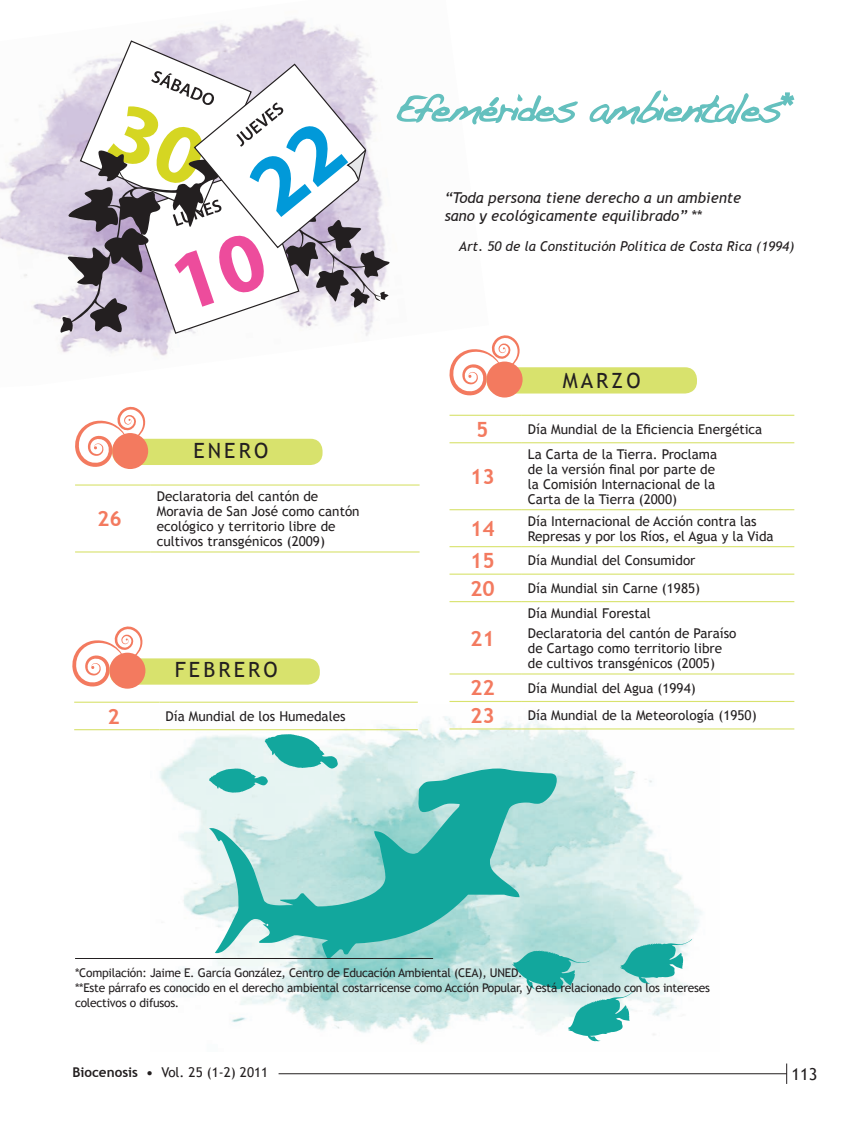
<style>
.page{position:relative;width:864px;height:1134px;background:#fff}
.page>*{position:absolute;margin:0;border:0;box-sizing:border-box;transform-origin:0 0}
.Cuadros{font:700 21px "Trebuchet MS";color:#f37a5f}
.Abstract_titulo{font:21px "Trebuchet MS";letter-spacing:.15em;color:#231f20}
.t1{font:16.5px "Trebuchet MS";color:#231f20}
.Cita_textual{font:italic 15px "Trebuchet MS";color:#231f20}
.Cuadros-2{font:13.5px/15px "Trebuchet MS";color:#231f20}
.Cita_textual-2{font:italic 13.5px "Trebuchet MS";color:#231f20}
.Titulo{font:12px/15px "Trebuchet MS";letter-spacing:-.02em;color:#231f20}
.s1{font-style:normal}
.s2{font-weight:700}
</style>
<div class="page">
<svg style="left:786px;top:1064px;width:1px;height:20px"></svg>
<hr style="left:279px;top:1073px;width:508px;height:1px;background:#231f20">
<img style="left:150px;top:714px;width:553px;height:329px">
<svg style="left:209px;top:769px;width:348px;height:190px;background:#83cec8"></svg>
<svg style="left:209px;top:734px;width:129px;height:59px;background:#a4dbd7"></svg>
<svg style="left:511px;top:939px;width:182px;height:102px"></svg>
<svg style="left:487px;top:362px;width:36px;height:36px"></svg>
<svg style="left:72px;top:626px;width:71px;height:61px"></svg>
<div style="left:109px;top:658px;width:211px;height:27px;background:#d8e26d;border-radius:12px"></div>
<div style="left:109px;top:653px;width:36px;height:36px;background:#f37a5f;border-radius:50%"></div>
<img style="left:0;top:18px;width:359px;height:302px">
<svg style="left:75px;top:406px;width:71px;height:61px"></svg>
<div style="left:112px;top:439px;width:211px;height:26px;background:#d8e26d;border-radius:12px"></div>
<div style="left:112px;top:433px;width:36px;height:36px;background:#f37a5f;border-radius:50%"></div>
<svg style="left:60px;top:40px;width:735px;height:356px"></svg>
<hr style="left:75px;top:958px;width:358px;height:1px;background:#231f20">
<hr style="left:75px;top:551px;width:76px;height:2px;background:#d8e26d">
<hr style="left:75px;top:484px;width:76px;height:2px;background:#d8e26d">
<hr style="left:151px;top:484px;width:269px;height:2px;background:#d8e26d">
<hr style="left:151px;top:551px;width:269px;height:2px;background:#d8e26d">
<hr style="left:74px;top:729px;width:86px;height:1px;background:#d8e26d">
<hr style="left:74px;top:702px;width:86px;height:1px;background:#d8e26d">
<hr style="left:160px;top:702px;width:258px;height:1px;background:#d8e26d">
<hr style="left:160px;top:729px;width:258px;height:1px;background:#d8e26d">
<hr style="left:450px;top:415px;width:72px;height:1px;background:#d8e26d">
<hr style="left:522px;top:415px;width:272px;height:1px;background:#d8e26d">
<hr style="left:450px;top:442px;width:72px;height:1px;background:#d8e26d">
<hr style="left:522px;top:442px;width:272px;height:1px;background:#d8e26d">
<hr style="left:450px;top:509px;width:72px;height:1px;background:#d8e26d">
<hr style="left:522px;top:509px;width:272px;height:1px;background:#d8e26d">
<hr style="left:450px;top:546px;width:72px;height:1px;background:#d8e26d">
<hr style="left:522px;top:546px;width:272px;height:1px;background:#d8e26d">
<hr style="left:450px;top:574px;width:72px;height:1px;background:#d8e26d">
<hr style="left:522px;top:574px;width:272px;height:1px;background:#d8e26d">
<hr style="left:450px;top:601px;width:72px;height:1px;background:#d8e26d">
<hr style="left:522px;top:601px;width:272px;height:1px;background:#d8e26d">
<hr style="left:450px;top:673px;width:72px;height:2px;background:#d8e26d">
<hr style="left:522px;top:673px;width:272px;height:2px;background:#d8e26d">
<hr style="left:450px;top:701px;width:72px;height:1px;background:#d8e26d">
<hr style="left:522px;top:701px;width:272px;height:1px;background:#d8e26d">
<hr style="left:450px;top:728px;width:72px;height:2px;background:#d8e26d">
<hr style="left:522px;top:728px;width:272px;height:2px;background:#d8e26d">
<p class="Cita_textual" style="left:445px;top:189px;width:298px">“Toda persona tiene derecho a un ambiente</p>
<p class="Cita_textual" style="left:445px;top:207px;width:260px">sano y ecológicamente equilibrado” <span class="s1">**</span></p>
<p class="Cita_textual-2" style="left:459px;top:238px;width:337px">Art. 50 de la Constitución Política de Costa Rica (1994)</p>
<p class="Cuadros" style="left:97px;top:506px;width:26px">26</p>
<p class="Abstract_titulo" style="left:193px;top:438px;width:76px">ENERO</p>
<p class="Cuadros-2" style="left:157px;top:489px;width:204px">Declaratoria del cantón de<br>Moravia de San José como cantón ecológico y territorio libre de cultivos transgénicos (2009)</p>
<p class="Abstract_titulo" style="left:175px;top:658px;width:104px">FEBRERO</p>
<p class="Cuadros" style="left:107px;top:703px;width:14px">2</p>
<p class="Cuadros-2" style="left:166px;top:709px;width:181px">Día Mundial de los Humedales</p>
<p class="Abstract_titulo" style="left:563px;top:368px;width:79px">MARZO</p>
<p class="Cuadros" style="left:476px;top:416px;width:14px">5</p>
<p class="Cuadros-2" style="left:528px;top:422px;width:236px">Día Mundial de la Eficiencia Energética</p>
<p class="Cuadros" style="left:470px;top:463px;width:26px">13</p>
<p class="Cuadros-2" style="left:528px;top:447px;width:191px">La Carta de la Tierra. Proclama de la versión final por parte de la Comisión Internacional de la<br>Carta de la Tierra (2000)</p>
<p class="Cuadros" style="left:470px;top:515px;width:26px">14</p>
<p class="Cuadros-2" style="left:528px;top:514px;width:247px">Día Internacional de Acción contra las<br>Represas y por los Ríos, el Agua y la Vida</p>
<p class="Cuadros" style="left:470px;top:548px;width:26px">15</p>
<p class="Cuadros-2" style="left:528px;top:553px;width:169px">Día Mundial del Consumidor</p>
<p class="Cuadros" style="left:470px;top:575px;width:26px">20</p>
<p class="Cuadros-2" style="left:528px;top:581px;width:174px">Día Mundial sin Carne (1985)</p>
<p class="Cuadros" style="left:470px;top:625px;width:26px">21</p>
<p class="Cuadros-2" style="left:528px;top:605px;width:124px">Día Mundial Forestal</p>
<p class="Cuadros-2" style="left:528px;top:626px;width:210px">Declaratoria del cantón de Paraíso de Cartago como territorio libre de cultivos transgénicos (2005)</p>
<p class="Cuadros" style="left:470px;top:675px;width:26px">22</p>
<p class="Cuadros-2" style="left:528px;top:681px;width:169px">Día Mundial del Agua (1994)</p>
<p class="Cuadros" style="left:470px;top:702px;width:26px">23</p>
<p class="Cuadros-2" style="left:528px;top:708px;width:230px">Día Mundial de la Meteorología (1950)</p>
<p class="Titulo" style="left:75px;top:965px;width:449px">*Compilación: Jaime E. García González, Centro de Educación Ambiental (CEA), UNED.</p>
<p class="Titulo" style="left:75px;top:980px;width:636px">**Este párrafo es conocido en el derecho ambiental costarricense como Acción Popular, y está relacionado con los intereses colectivos o difusos.</p>
<p class="Cuadros-2" style="left:72px;top:1065px;width:197px"><span class="s2">Biocenosis •</span> Vol. 25 (1-2) 2011</p>
<p class="t1" style="left:792px;top:1064px;width:27px">113</p>
</div>
